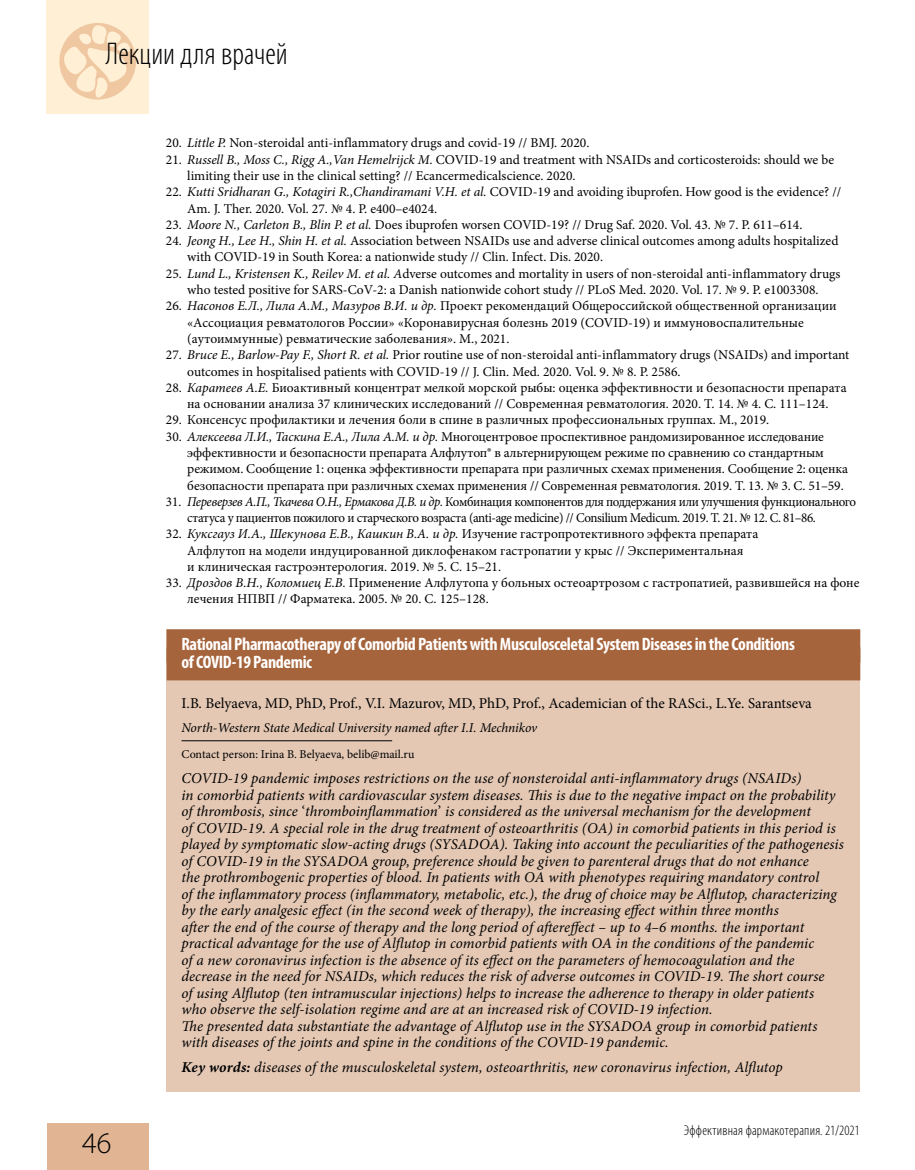
<style>
.page{position:relative;width:915px;height:1170px;background:#fff}
.page>*{position:absolute;margin:0;border:0;box-sizing:border-box;transform-origin:0 0}
.t1{font:300 condensed 31.5px "Myriad Pro";color:#000}
.t2{font:300 30px "Myriad Pro";color:#000}
.t3{font:700 condensed 18px/18px "Myriad Pro";letter-spacing:-.02em;color:#fff}
.t4{font:italic 15px/16.5px "Minion Pro";color:#000}
.t5{font:15px "Minion Pro";color:#000}
.t6{font:300 condensed 14.25px "Myriad Pro";letter-spacing:.015em;color:#000}
.t7{font:13.5px/16.4px "Minion Pro";color:#000}
.t8{font:13.5px/16.4px "Minion Pro";letter-spacing:-.03em;color:#000;scale:.96 1}
.t9{font:italic 13.5px "Minion Pro";letter-spacing:-.01em;color:#000}
.t10{font:12px "Minion Pro";color:#000}
.s1{font-style:italic}
.s2{font-style:normal}
.s3{font-weight:700}
</style>
<div class="page">
<div style="left:47px;top:0;width:102px;height:113px;background:#ffefd5"></div>
<svg style="left:59px;top:23px;width:77px;height:76px"></svg>
<svg style="left:63px;top:24px;width:69px;height:75px"></svg>
<div style="left:47px;top:1123px;width:101px;height:46px;background:#e1b593"></div>
<div style="left:166px;top:629px;width:694px;height:462px;background:#e4c8b4"></div>
<div style="left:166px;top:629px;width:694px;height:33px;background:#a6643c"></div>
<div style="left:166px;top:647px;width:694px;height:33px;background:#a6643c"></div>
<hr style="left:181px;top:740px;width:211px;height:1px;background:#000">
<h1 class="t1" style="left:106px;top:35px;width:183px">Лекции для врачей</h1>
<h2 class="t2" style="left:82px;top:1125px;width:31px">46</h2>
<p class="t7" style="left:166px;top:135px;width:425px">20. <span class="s1">Little P.</span> Non-steroidal anti-inflammatory drugs and covid-19 // BMJ. 2020.</p>
<p class="t7" style="left:187px;top:151px;width:648px;text-indent:-21px">21. <span class="s1">Russell B., Moss C., Rigg A.,Van Hemelrijck M.</span> СOVID-19 and treatment with NSAIDs and corticosteroids: should we be limiting their use in the clinical setting? // Ecancermedicalscience. 2020.</p>
<p class="t7" style="left:187px;top:184px;width:655px;text-indent:-21px">22. <span class="s1">Kutti Sridharan G., Kotagiri R.,Chandiramani V.H. et al.</span> COVID-19 and avoiding ibuprofen. How good is the evidence? //<br>Am. J. Ther. 2020. Vol. 27. № 4. P. e400–e4024.</p>
<p class="t7" style="left:166px;top:216px;width:637px">23. <span class="s1">Moore N., Carleton B., Blin P. et al.</span> Does ibuprofen worsen COVID-19? // Drug Saf. 2020. Vol. 43. № 7. P. 611–614.</p>
<p class="t7" style="left:187px;top:233px;width:652px;text-indent:-21px">24. <span class="s1">Jeong H., Lee H., Shin H. et al.</span> Association between NSAIDs use and adverse clinical outcomes among adults hospitalized with COVID-19 in South Korea: a nationwide study // Clin. Infect. Dis. 2020.</p>
<p class="t7" style="left:166px;top:265px;width:675px;text-align:center">25. <span class="s1">Lund L., Kristensen K., Reilev M. et al. A</span>dverse outcomes and mortality in users of non-steroidal anti-inflammatory drugs who tested positive for SARS-CoV-2: a Danish nationwide cohort study // PLoS Med. 2020. Vol. 17. № 9. P. e1003308.</p>
<p class="t7" style="left:187px;top:298px;width:650px;text-indent:-21px">26. <span class="s1">Насонов Е.Л., Лила А.М., Мазуров В.И. и др.</span> Проект рекомендаций Общероссийской общественной организации «Ассоциация ревматологов России» «Коронавирусная болезнь 2019 (COVID-19) и иммуновоспалительные (аутоиммунные) ревматические заболевания». М., 2021.</p>
<p class="t7" style="left:187px;top:347px;width:663px;text-indent:-21px">27. <span class="s1">Bruce E., Barlow-Pay F., Short R. et al.</span> Prior routine use of non-steroidal anti-inflammatory drugs (NSAIDs) and important outcomes in hospitalised patients with COVID-19 // J. Clin. Med. 2020. Vol. 9. № 8. P. 2586.</p>
<p class="t7" style="left:166px;top:379px;width:682px;text-align:center">28. <span class="s1">Каратеев А.Е.</span> Биоактивный концентрат мелкой морской рыбы: оценка эффективности и безопасности препарата на основании анализа 37 клинических исследований // Современная ревматология. 2020. Т. 14. № 4. С. 111–124.</p>
<p class="t7" style="left:166px;top:412px;width:604px">29. Консенсус профилактики и лечения боли в спине в различных профессиональных группах. М., 2019.</p>
<p class="t7" style="left:187px;top:428px;width:662px;text-indent:-21px">30. <span class="s1">Алексеева Л.И., Таскина Е.А., Лила А.М. и др.</span> Многоцентровое проспективное рандомизированное исследование эффективности и безопасности препарата Алфлутоп® в альтернирующем режиме по сравнению со стандартным режимом. Сообщение 1: оценка эффективности препарата при различных схемах применения. Сообщение 2: оценка безопасности препарата при различных схемах применения // Современная ревматология. 2019. Т. 13. № 3. С. 51–59.</p>
<p class="t8" style="left:187px;top:493px;width:698px;text-indent:-21px">31. <span class="s1">Переверзев А.П., Ткачева О.Н., Ермакова Д.В. и др.</span> Комбинация компонентов для поддержания или улучшения функционального статуса у пациентов пожилого и старческого возраста (anti-age medicine) // Consilium Medicum. 2019. Т. 21. № 12. С. 81–86.</p>
<p class="t7" style="left:187px;top:526px;width:572px;text-indent:-21px">32. <span class="s1">Куксгауз И.А., Шекунова Е.В., Кашкин В.А. и др.</span> Изучение гастропротективного эффекта препарата<br>Алфлутоп на модели индуцированной диклофенаком гастропатии у крыс // Экспериментальная<br>и клиническая гастроэнтерология. 2019. № 5. С. 15–21.</p>
<p class="t7" style="left:187px;top:574px;width:673px;text-indent:-21px">33. <span class="s1">Дроздов В.Н., Коломиец Е.В.</span> Применение Алфлутопа у больных остеоартрозом с гастропатией, развившейся на фоне лечения НПВП // Фарматека. 2005. № 20. С. 125–128.</p>
<h3 class="t3" style="left:181px;top:634px;width:614px">Rational Pharmacotherapy of Comorbid Patients with Musculosceletal System Diseases in the Conditions of COVID-19 Pandemic</h3>
<p class="t5" style="left:181px;top:693px;width:631px">I.B. Belyaeva, MD, PhD, Prof., V.I. Mazurov, MD, PhD, Prof., Academician of the RASci., L.Ye. Sarantseva</p>
<p class="t9" style="left:181px;top:718px;width:357px">North-Western State Medical University named after I.I. Mechnikov</p>
<p class="t10" style="left:181px;top:746px;width:234px">Contact person: Irina B. Belyaeva, belib@mail.ru</p>
<p class="t4" style="left:181px;top:769px;width:663px">COVID-19 pandemic imposes restrictions on the use of nonsteroidal anti-inflammatory drugs (NSAIDs)<br>in comorbid patients with cardiovascular system diseases. This is due to the negative impact on the probability of thrombosis, since <span class="s2">‘</span>thromboinflammation<span class="s2">’</span> is considered as the universal mechanism for the development<br>of COVID-19. A special role in the drug treatment of osteoarthritis (OA) in comorbid patients in this period is played by symptomatic slow-acting drugs (SYSADOA). Taking into account the peculiarities of the pathogenesis of COVID-19 in the SYSADOA group, preference should be given to parenteral drugs that do not enhance<br>the prothrombogenic properties of blood. In patients with OA with phenotypes requiring mandatory control<br>of the inflammatory process (inflammatory, metabolic, etc.), the drug of choice may be Alflutop, characterizing by the early analgesic effect (in the second week of therapy), the increasing effect within three months<br>after the end of the course of therapy and the long period of aftereffect – up to 4–6 months. the important practical advantage for the use of Alflutop in comorbid patients with OA in the conditions of the pandemic<br>of a new coronavirus infection is the absence of its effect on the parameters of hemocoagulation and the decrease in the need for NSAIDs, which reduces the risk of adverse outcomes in COVID-19. The short course<br>of using Alflutop (ten intramuscular injections) helps to increase the adherence to therapy in older patients<br>who observe the self-isolation regime and are at an increased risk of COVID-19 infection.<br>The presented data substantiate the advantage of Alflutop use in the SYSADOA group in comorbid patients with diseases of the joints and spine in the conditions of the COVID-19 pandemic.</p>
<p class="t4" style="left:181px;top:1058px;width:602px"><span class="s3">Key words:</span> diseases of the musculoskeletal system, osteoarthritis, new coronavirus infection, Alflutop</p>
<p class="t6" style="left:683px;top:1121px;width:177px">Эффективная фармакотерапия. 21/2021</p>
</div>
